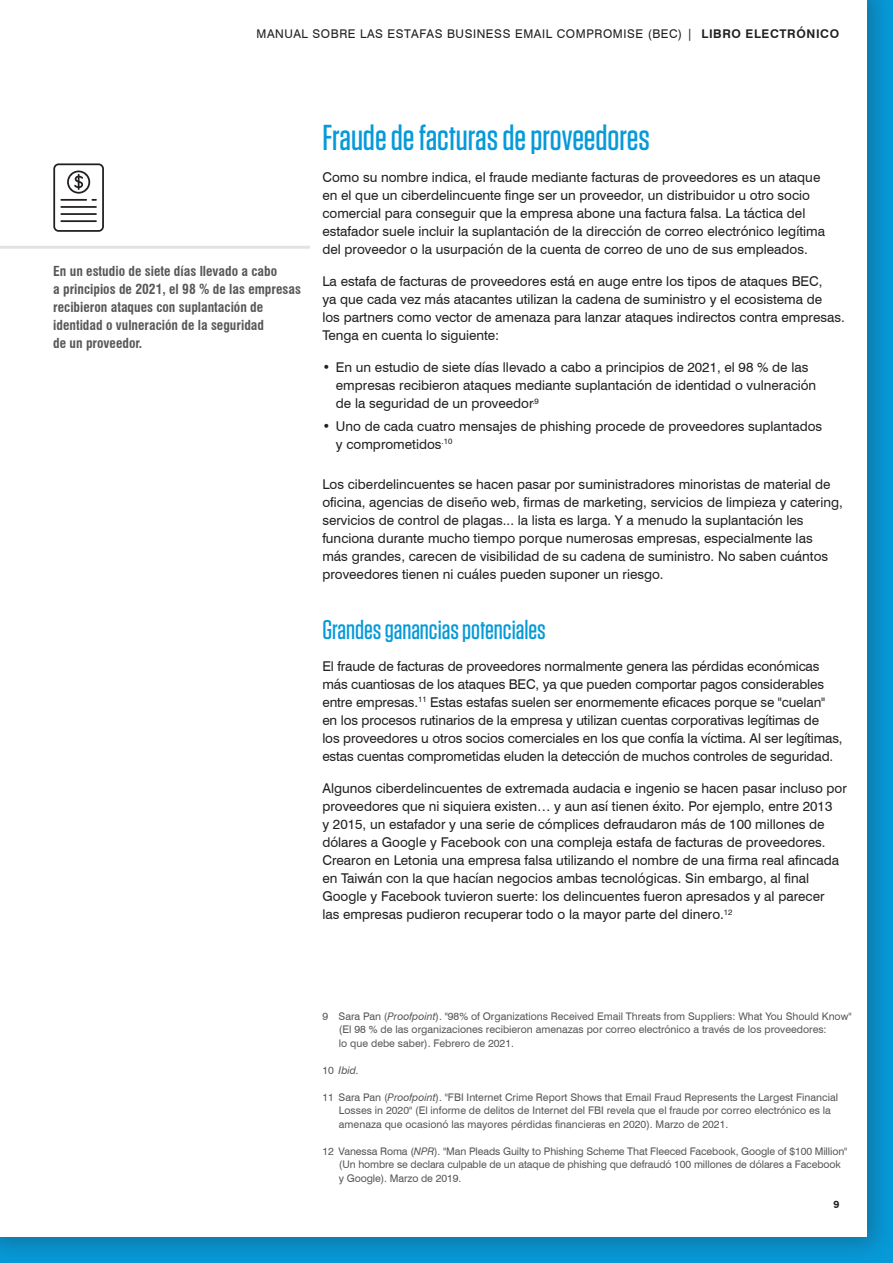
<style>
.page{position:relative;width:893px;height:1263px;background:#fff}
.page>*{position:absolute;margin:0;border:0;box-sizing:border-box;transform-origin:0 0}
.t1{font:500 36px "Tungsten";color:#069ad9}
.t2{font:500 27px "Tungsten";color:#069ad9}
.t3{font:13.5px/18px "Swiss 721 BT";color:#231f20}
.t4{font:700 condensed 13.5px/18px "Swiss 721 BT";color:#57585a}
.t5{font:12px "Swiss 721 BT";letter-spacing:.05em;color:#231f20}
.t6{font:10.5px/13.5px "Swiss 721 BT";color:#57585a}
.t7{font:italic 10.5px "Swiss 721 BT";color:#57585a}
.t8{font:700 10.5px "Swiss 721 BT";color:#231f20}
.s1{font-weight:700}
.s2{font-style:italic}
.s3{font-style:normal}
</style>
<div class="page">
<div style="left:0;top:0;width:893px;height:1263px;background:#231f20;opacity:.3"></div>
<div style="left:0;top:0;width:866px;height:1236px;background:#fff"></div>
<hr style="left:0;top:246px;width:310px;height:3px;background:#e1e2e4">
<svg style="left:53px;top:163px;width:51px;height:69px"></svg>
<p class="t5" style="left:256px;top:26px;width:584px">MANUAL SOBRE LAS ESTAFAS BUSINESS EMAIL COMPROMISE (BEC) | <span class="s1">LIBRO ELECTRÓNICO</span></p>
<p class="t4" style="left:53px;top:262px;width:249px">En un estudio de siete días llevado a cabo<br>a principios de 2021, el 98 % de las empresas recibieron ataques con suplantación de identidad o vulneración de la seguridad<br>de un proveedor.</p>
<h1 class="t1" style="left:322px;top:119px;width:329px">Fraude de facturas de proveedores</h1>
<p class="t3" style="left:322px;top:168px;width:504px">Como su nombre indica, el fraude mediante facturas de proveedores es un ataque en el que un ciberdelincuente finge ser un proveedor, un distribuidor u otro socio comercial para conseguir que la empresa abone una factura falsa. La táctica del estafador suele incluir la suplantación de la dirección de correo electrónico legítima del proveedor o la usurpación de la cuenta de correo de uno de sus empleados.</p>
<p class="t3" style="left:322px;top:272px;width:524px">La estafa de facturas de proveedores está en auge entre los tipos de ataques BEC,<br>ya que cada vez más atacantes utilizan la cadena de suministro y el ecosistema de<br>los partners como vector de amenaza para lanzar ataques indirectos contra empresas.<br>Tenga en cuenta lo siguiente:</p>
<p class="t3" style="left:336px;top:358px;width:482px;text-indent:-14px">• En un estudio de siete días llevado a cabo a principios de 2021, el 98 % de las empresas recibieron ataques mediante suplantación de identidad o vulneración de la seguridad de un proveedor<sup>.9</sup></p>
<p class="t3" style="left:336px;top:417px;width:488px;text-indent:-14px">• Uno de cada cuatro mensajes de phishing procede de proveedores suplantados y comprometidos<sup>.10</sup></p>
<p class="t3" style="left:322px;top:475px;width:522px">Los ciberdelincuentes se hacen pasar por suministradores minoristas de material de oficina, agencias de diseño web, firmas de marketing, servicios de limpieza y catering, servicios de control de plagas... la lista es larga. Y a menudo la suplantación les funciona durante mucho tiempo porque numerosas empresas, especialmente las<br>más grandes, carecen de visibilidad de su cadena de suministro. No saben cuántos proveedores tienen ni cuáles pueden suponer un riesgo.</p>
<h2 class="t2" style="left:322px;top:616px;width:225px">Grandes ganancias potenciales</h2>
<p class="t3" style="left:322px;top:657px;width:522px">El fraude de facturas de proveedores normalmente genera las pérdidas económicas más cuantiosas de los ataques BEC, ya que pueden comportar pagos considerables entre empresas.<sup>11</sup> Estas estafas suelen ser enormemente eficaces porque se "cuelan" en los procesos rutinarios de la empresa y utilizan cuentas corporativas legítimas de<br>los proveedores u otros socios comerciales en los que confía la víctima. Al ser legítimas, estas cuentas comprometidas eluden la detección de muchos controles de seguridad.</p>
<p class="t3" style="left:322px;top:779px;width:526px">Algunos ciberdelincuentes de extremada audacia e ingenio se hacen pasar incluso por proveedores que ni siquiera existen… y aun así tienen éxito. Por ejemplo, entre 2013<br>y 2015, un estafador y una serie de cómplices defraudaron más de 100 millones de dólares a Google y Facebook con una compleja estafa de facturas de proveedores.<br>Crearon en Letonia una empresa falsa utilizando el nombre de una firma real afincada en Taiwán con la que hacían negocios ambas tecnológicas. Sin embargo, al final Google y Facebook tuvieron suerte: los delincuentes fueron apresados y al parecer<br>las empresas pudieron recuperar todo o la mayor parte del dinero.<sup>12</sup></p>
<p class="t6" style="left:339px;top:1009px;width:514px;text-indent:-17px">9 Sara Pan (<span class="s2">Proofpoint</span>). "98% of Organizations Received Email Threats from Suppliers: What You Should Know" (El 98 % de las organizaciones recibieron amenazas por correo electrónico a través de los proveedores:<br>lo que debe saber). Febrero de 2021.</p>
<p class="t7" style="left:322px;top:1064px;width:38px"><span class="s3">10</span> Ibid.</p>
<p class="t6" style="left:339px;top:1090px;width:501px;text-indent:-17px">11 Sara Pan (<span class="s2">Proofpoint</span>). "FBI Internet Crime Report Shows that Email Fraud Represents the Largest Financial<br>Losses in 2020" (El informe de delitos de Internet del FBI revela que el fraude por correo electrónico es la amenaza que ocasionó las mayores pérdidas financieras en 2020). Marzo de 2021.</p>
<p class="t6" style="left:339px;top:1144px;width:510px;text-indent:-17px">12 Vanessa Roma (<span class="s2">NPR</span>). "Man Pleads Guilty to Phishing Scheme That Fleeced Facebook, Google of $100 Million" (Un hombre se declara culpable de un ataque de phishing que defraudó 100 millones de dólares a Facebook y Google). Marzo de 2019.</p>
<p class="t8" style="left:833px;top:1197px;width:7px">9</p>
</div>
